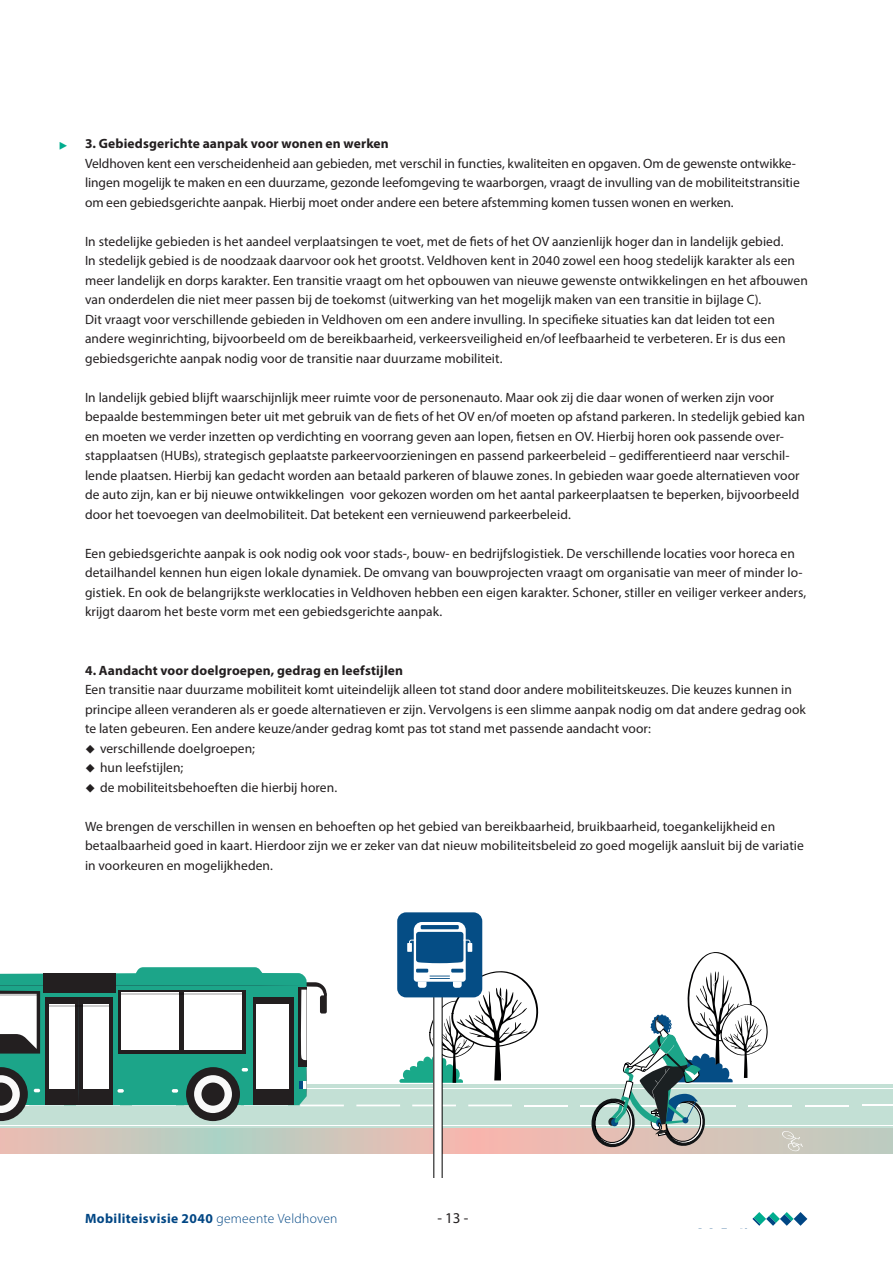
<style>
.page{position:relative;width:893px;height:1263px;background:#fff}
.page>*{position:absolute;margin:0;border:0;box-sizing:border-box;transform-origin:0 0}
.t1{font:15px "Myriad Pro";color:#231f20}
.t2{font:13.5px/19.5px "Myriad Pro";letter-spacing:.005em;color:#231f20}
.t3{font:700 13.5px "Myriad Pro";letter-spacing:.01em;color:#231f20}
.t4{font:700 13.5px "Myriad Pro";letter-spacing:.03em;color:#004684}
.t5{font:13.5px "Freight Sans Pro";color:#00ad8e}
.s1{font-weight:300}
</style>
<div class="page">
<svg style="left:752px;top:1212px;width:55px;height:14px"></svg>
<div style="left:0;top:1084px;width:893px;height:46px;background:#c3e0d5"></div>
<svg style="left:0;top:1128px;width:893px;height:25px"></svg>
<hr style="left:0;top:1088px;width:893px;height:1px;background:#fff">
<hr style="left:0;top:1125px;width:893px;height:1px;background:#fff">
<hr style="left:580px;top:1105px;width:44px;height:2px;background:#fff">
<hr style="left:524px;top:1105px;width:44px;height:2px;background:#fff">
<hr style="left:749px;top:1105px;width:43px;height:2px;background:#fff">
<hr style="left:806px;top:1105px;width:43px;height:1px;background:#fff">
<hr style="left:862px;top:1104px;width:31px;height:2px;background:#fff">
<svg style="left:781px;top:1131px;width:22px;height:20px"></svg>
<div style="left:397px;top:912px;width:85px;height:85px;background:#054d85;border-radius:9px"></div>
<svg style="left:356px;top:922px;width:183px;height:256px"></svg>
<svg style="left:0;top:967px;width:344px;height:154px"></svg>
<svg style="left:589px;top:952px;width:179px;height:197px"></svg>
<p class="t5" style="left:58px;top:136px;width:12px">F</p>
<p class="t3" style="left:85px;top:135px;width:305px">3. Gebiedsgerichte aanpak voor wonen en werken</p>
<p class="t2" style="left:85px;top:153px;width:716px">Veldhoven kent een verscheidenheid aan gebieden, met verschil in functies, kwaliteiten en opgaven. Om de gewenste ontwikke&shy;lingen mogelijk te maken en een duurzame, gezonde leefomgeving te waarborgen, vraagt de invulling van de mobiliteitstransitie om een gebiedsgerichte aanpak. Hierbij moet onder andere een betere afstemming komen tussen wonen en werken.</p>
<p class="t2" style="left:85px;top:231px;width:724px">In stedelijke gebieden is het aandeel verplaatsingen te voet, met de fiets of het OV aanzienlijk hoger dan in landelijk gebied.<br>In stedelijk gebied is de noodzaak daarvoor ook het grootst. Veldhoven kent in 2040 zowel een hoog stedelijk karakter als een meer landelijk en dorps karakter. Een transitie vraagt om het opbouwen van nieuwe gewenste ontwikkelingen en het afbouwen van onderdelen die niet meer passen bij de toekomst (uitwerking van het mogelijk maken van een transitie in bijlage C).<br>Dit vraagt voor verschillende gebieden in Veldhoven om een andere invulling. In specifieke situaties kan dat leiden tot een andere weginrichting, bijvoorbeeld om de bereikbaarheid, verkeersveiligheid en/of leefbaarheid te verbeteren. Er is dus een gebiedsgerichte aanpak nodig voor de transitie naar duurzame mobiliteit.</p>
<p class="t2" style="left:85px;top:387px;width:721px">In landelijk gebied blijft waarschijnlijk meer ruimte voor de personenauto. Maar ook zij die daar wonen of werken zijn voor bepaalde bestemmingen beter uit met gebruik van de fiets of het OV en/of moeten op afstand parkeren. In stedelijk gebied kan en moeten we verder inzetten op verdichting en voorrang geven aan lopen, fietsen en OV. Hierbij horen ook passende over&shy;stapplaatsen (HUBs), strategisch geplaatste parkeervoorzieningen en passend parkeerbeleid – gedifferentieerd naar verschil&shy;lende plaatsen. Hierbij kan gedacht worden aan betaald parkeren of blauwe zones. In gebieden waar goede alternatieven voor de auto zijn, kan er bij nieuwe ontwikkelingen voor gekozen worden om het aantal parkeerplaatsen te beperken, bijvoorbeeld door het toevoegen van deelmobiliteit. Dat betekent een vernieuwend parkeerbeleid.</p>
<p class="t2" style="left:85px;top:543px;width:723px">Een gebiedsgerichte aanpak is ook nodig ook voor stads-, bouw- en bedrijfslogistiek. De verschillende locaties voor horeca en detailhandel kennen hun eigen lokale dynamiek. De omvang van bouwprojecten vraagt om organisatie van meer of minder lo&shy;gistiek. En ook de belangrijkste werklocaties in Veldhoven hebben een eigen karakter. Schoner, stiller en veiliger verkeer anders, krijgt daarom het beste vorm met een gebiedsgerichte aanpak.</p>
<p class="t3" style="left:85px;top:661px;width:320px">4. Aandacht voor doelgroepen, gedrag en leefstijlen</p>
<p class="t2" style="left:85px;top:680px;width:722px">Een transitie naar duurzame mobiliteit komt uiteindelijk alleen tot stand door andere mobiliteitskeuzes. Die keuzes kunnen in principe alleen veranderen als er goede alternatieven er zijn. Vervolgens is een slimme aanpak nodig om dat andere gedrag ook te laten gebeuren. Een andere keuze/ander gedrag komt pas tot stand met passende aandacht voor:</p>
<p class="t2" style="left:85px;top:738px;width:171px">◆ verschillende doelgroepen;</p>
<p class="t2" style="left:85px;top:758px;width:100px">◆ hun leefstijlen;</p>
<p class="t2" style="left:85px;top:777px;width:254px">◆ de mobiliteitsbehoeften die hierbij horen.</p>
<p class="t2" style="left:85px;top:816px;width:720px">We brengen de verschillen in wensen en behoeften op het gebied van bereikbaarheid, bruikbaarheid, toegankelijkheid en betaalbaarheid goed in kaart. Hierdoor zijn we er zeker van dat nieuw mobiliteitsbeleid zo goed mogelijk aansluit bij de variatie in voorkeuren en mogelijkheden.</p>
<p class="t4" style="left:85px;top:1210px;width:254px">Mobiliteisvisie 2040 <span class="s1">gemeente Veldhoven</span></p>
<p class="t1" style="left:437px;top:1209px;width:32px">- 13 -</p>
</div>
